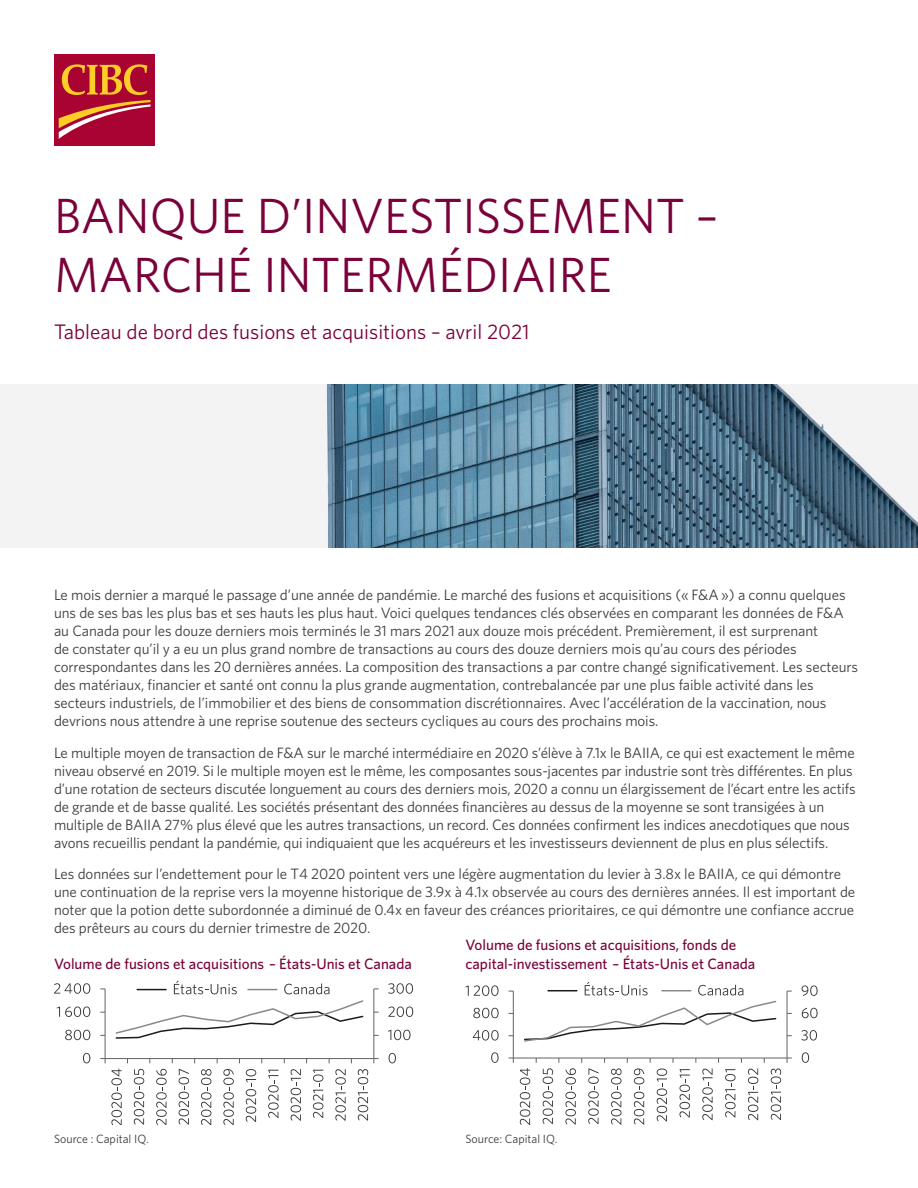
<style>
.page{position:relative;width:918px;height:1188px;background:#fff}
.page>*{position:absolute;margin:0;border:0;box-sizing:border-box;transform-origin:0 0}
.Heading_H1__Title{font:49.5px/59.4px "Whitney";color:#7a0139}
.Sub_Heading{font:21px "Whitney";color:#7a0139}
.Body_Text{font:15px/18px "Whitney";letter-spacing:-.005em;color:#3c3c3d}
.Footnote{font:500 15px/19.5px "Whitney";color:#7a0139}
.Table_Column_Heading{font:500 15px "Whitney";color:#7a0139}
.Footnote-2{font:12px "Whitney";color:#3c3c3d}
</style>
<div class="page">
<div style="left:54px;top:54px;width:101px;height:92px;background:#a90332"></div>
<svg style="left:59px;top:64px;width:92px;height:75px"></svg>
<img style="left:0;top:385px;width:918px;height:163px">
<hr style="left:373px;top:989px;width:1px;height:70px;background:#606366">
<hr style="left:105px;top:989px;width:1px;height:70px;background:#606366">
<hr style="left:105px;top:1058px;width:269px;height:1px;background:#606366">
<svg style="left:100px;top:1058px;width:6px;height:5px"></svg>
<svg style="left:373px;top:1058px;width:6px;height:5px"></svg>
<svg style="left:389px;top:1053px;width:7px;height:10px"></svg>
<svg style="left:388px;top:1030px;width:23px;height:10px"></svg>
<svg style="left:388px;top:1006px;width:25px;height:11px"></svg>
<svg style="left:388px;top:983px;width:25px;height:11px"></svg>
<svg style="left:83px;top:1053px;width:7px;height:10px"></svg>
<svg style="left:65px;top:1030px;width:25px;height:10px"></svg>
<svg style="left:57px;top:1006px;width:33px;height:11px"></svg>
<svg style="left:54px;top:983px;width:36px;height:11px"></svg>
<svg style="left:111px;top:1069px;width:11px;height:55px"></svg>
<svg style="left:134px;top:1069px;width:10px;height:55px"></svg>
<svg style="left:156px;top:1069px;width:11px;height:55px"></svg>
<svg style="left:179px;top:1069px;width:10px;height:55px"></svg>
<svg style="left:201px;top:1069px;width:10px;height:55px"></svg>
<svg style="left:223px;top:1069px;width:11px;height:55px"></svg>
<svg style="left:246px;top:1069px;width:10px;height:53px"></svg>
<svg style="left:268px;top:1070px;width:11px;height:48px"></svg>
<svg style="left:291px;top:1069px;width:10px;height:52px"></svg>
<svg style="left:313px;top:1070px;width:10px;height:48px"></svg>
<svg style="left:335px;top:1069px;width:11px;height:52px"></svg>
<svg style="left:358px;top:1069px;width:10px;height:52px"></svg>
<svg style="left:115px;top:981px;width:249px;height:58px"></svg>
<hr style="left:787px;top:991px;width:1px;height:67px;background:#606366">
<hr style="left:513px;top:991px;width:1px;height:67px;background:#606366">
<hr style="left:513px;top:1058px;width:274px;height:1px;background:#606366">
<svg style="left:509px;top:1058px;width:5px;height:5px"></svg>
<svg style="left:802px;top:1052px;width:7px;height:11px"></svg>
<svg style="left:802px;top:1030px;width:15px;height:11px"></svg>
<svg style="left:802px;top:1008px;width:16px;height:10px"></svg>
<svg style="left:802px;top:985px;width:16px;height:11px"></svg>
<svg style="left:491px;top:1052px;width:8px;height:11px"></svg>
<svg style="left:473px;top:1030px;width:26px;height:11px"></svg>
<svg style="left:473px;top:1008px;width:26px;height:10px"></svg>
<svg style="left:465px;top:985px;width:34px;height:11px"></svg>
<svg style="left:520px;top:1068px;width:10px;height:57px"></svg>
<svg style="left:543px;top:1068px;width:10px;height:56px"></svg>
<svg style="left:559px;top:1058px;width:23px;height:67px"></svg>
<svg style="left:588px;top:1058px;width:17px;height:66px"></svg>
<svg style="left:611px;top:1058px;width:17px;height:67px"></svg>
<svg style="left:634px;top:1068px;width:10px;height:57px"></svg>
<svg style="left:657px;top:1068px;width:10px;height:53px"></svg>
<svg style="left:679px;top:1069px;width:11px;height:49px"></svg>
<svg style="left:702px;top:1058px;width:17px;height:62px"></svg>
<svg style="left:725px;top:1069px;width:11px;height:49px"></svg>
<svg style="left:748px;top:1068px;width:10px;height:52px"></svg>
<svg style="left:771px;top:1068px;width:10px;height:52px"></svg>
<svg style="left:524px;top:982px;width:253px;height:60px"></svg>
<h1 class="Heading_H1__Title" style="left:54px;top:185px;width:666px">BANQUE D’INVESTISSEMENT –<br>MARCHÉ INTERMÉDIAIRE</h1>
<p class="Sub_Heading" style="left:54px;top:318px;width:477px">Tableau de bord des fusions et acquisitions – avril 2021</p>
<p class="Body_Text" style="left:54px;top:586px;width:806px">Le mois dernier a marqué le passage d’une année de pandémie. Le marché des fusions et acquisitions (« F&amp;A ») a connu quelques uns de ses bas les plus bas et ses hauts les plus haut. Voici quelques tendances clés observées en comparant les données de F&amp;A au Canada pour les douze derniers mois terminés le 31 mars 2021 aux douze mois précédent. Premièrement, il est surprenant<br>de constater qu’il y a eu un plus grand nombre de transactions au cours des douze derniers mois qu’au cours des périodes correspondantes dans les 20 dernières années. La composition des transactions a par contre changé significativement. Les secteurs des matériaux, financier et santé ont connu la plus grande augmentation, contrebalancée par une plus faible activité dans les secteurs industriels, de l’immobilier et des biens de consommation discrétionnaires. Avec l’accélération de la vaccination, nous devrions nous attendre à une reprise soutenue des secteurs cycliques au cours des prochains mois.</p>
<p class="Body_Text" style="left:54px;top:743px;width:803px">Le multiple moyen de transaction de F&amp;A sur le marché intermédiaire en 2020 s’élève à 7.1x le BAIIA, ce qui est exactement le même niveau observé en 2019. Si le multiple moyen est le même, les composantes sous-jacentes par industrie sont très différentes. En plus d’une rotation de secteurs discutée longuement au cours des derniers mois, 2020 a connu un élargissement de l’écart entre les actifs de grande et de basse qualité. Les sociétés présentant des données financières au dessus de la moyenne se sont transigées à un multiple de BAIIA 27% plus élevé que les autres transactions, un record. Ces données confirment les indices anecdotiques que nous avons recueillis pendant la pandémie, qui indiquaient que les acquéreurs et les investisseurs deviennent de plus en plus sélectifs.</p>
<p class="Body_Text" style="left:54px;top:865px;width:803px">Les données sur l’endettement pour le T4 2020 pointent vers une légère augmentation du levier à 3.8x le BAIIA, ce qui démontre une continuation de la reprise vers la moyenne historique de 3.9x à 4.1x observée au cours des dernières années. Il est important de noter que la potion dette subordonnée a diminué de 0.4x en faveur des créances prioritaires, ce qui démontre une confiance accrue des prêteurs au cours du dernier trimestre de 2020.</p>
<p class="Table_Column_Heading" style="left:54px;top:954px;width:359px">Volume de fusions et acquisitions – États-Unis et Canada</p>
<p class="Footnote" style="left:465px;top:934px;width:291px">Volume de fusions et acquisitions, fonds de capital-investissement – États-Unis et Canada</p>
<p class="Footnote-2" style="left:54px;top:1131px;width:96px">Source : Capital IQ.</p>
<p class="Footnote-2" style="left:465px;top:1131px;width:93px">Source: Capital IQ.</p>
</div>
